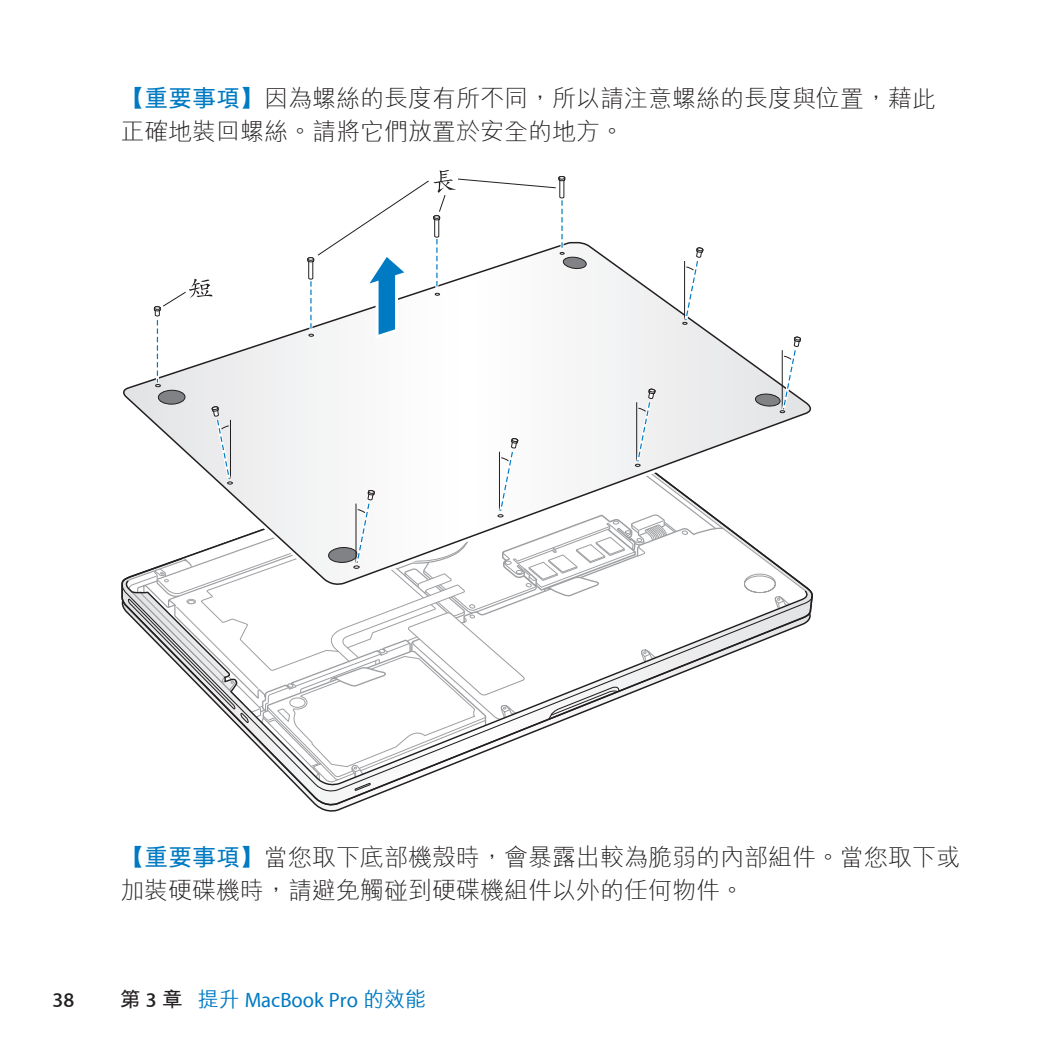
<style>
.page{position:relative;width:1063px;height:1063px;background:#fff}
.page>*{position:absolute;margin:0;border:0;box-sizing:border-box;transform-origin:0 0}
.t1{font:300 24px/33px "M Hei";color:#231f20}
.t2{font:500 21px "Myriad Set";color:#007ac2}
.t3{font:600 21px "Myriad Set";color:#231f20}
.s1{font-weight:700;color:#007ac2}
.s2{font-family:"M Hei";font-weight:700;color:#231f20}
.s3{font-weight:600;color:#231f20}
.s4{font-family:"M Hei"}
</style>
<div class="page">
<svg style="left:725px;top:595px;width:85px;height:61px"></svg>
<svg style="left:123px;top:343px;width:688px;height:244px"></svg>
<svg style="left:755px;top:336px;width:46px;height:77px"></svg>
<svg style="left:124px;top:170px;width:601px;height:622px"></svg>
<p class="t1" style="left:120px;top:82px;width:817px"><span class="s1">【重要事項】</span>因為螺絲的長度有所不同，所以請注意螺絲的長度與位置，藉此正確地裝回螺絲。請將它們放置於安全的地方。</p>
<p class="t1" style="left:120px;top:841px;width:841px"><span class="s1">【重要事項】</span>當您取下底部機殼時，會暴露出較為脆弱的內部組件。當您取下或加裝硬碟機時，請避免觸碰到硬碟機組件以外的任何物件。</p>
<p class="t3" style="left:53px;top:987px;width:23px">38</p>
<p class="t2" style="left:120px;top:987px;width:308px"><span class="s2">第</span> <span class="s3">3</span> <span class="s2">章</span> <span class="s4">提升</span> MacBook Pro <span class="s4">的效能</span></p>
</div>
